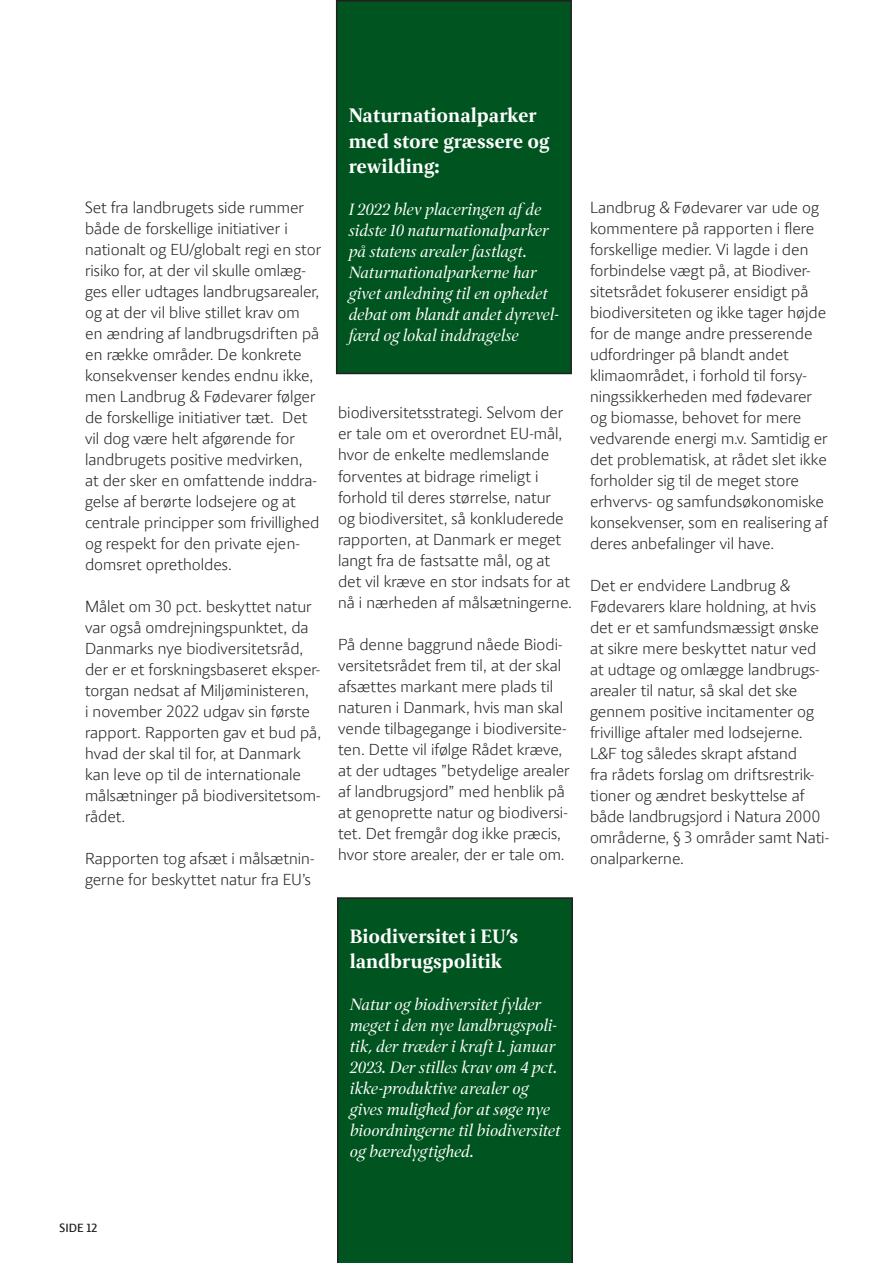
<style>
.page{position:relative;width:893px;height:1263px;background:#fff}
.page>*{position:absolute;margin:0;border:0;box-sizing:border-box;transform-origin:0 0}
.t1{font:800 19.5px/25.5px "LF Press Serif Offc";color:#fff}
.t2{font:300 16.5px/21px "LF Press Sans Offc";color:#231f20}
.t3{font:italic 500 16.5px/21px "LF Press Serif Offc";letter-spacing:-.005em;color:#fff}
.t4{font:700 12px "LF Press Sans Offc d";letter-spacing:.005em;color:#231f20}
</style>
<div class="page">
<div style="left:337px;top:897px;width:236px;height:366px;background:#00541f"></div>
<div style="left:337px;top:1px;width:234px;height:372px;background:#00541f"></div>
<div style="left:336px;top:0;width:236px;height:374px;border:2px solid #231f20"></div>
<p class="t2" style="left:85px;top:197px;width:238px">Set fra landbrugets side rummer både de forskellige initiativer i nationalt og EU/globalt regi en stor risiko for, at der vil skulle omlæg&shy;ges eller udtages landbrugsarealer, og at der vil blive stillet krav om en ændring af landbrugsdriften på en række områder. De konkrete konsekvenser kendes endnu ikke, men Landbrug &amp; Fødevarer følger de forskellige initiativer tæt. Det vil dog være helt afgørende for landbrugets positive medvirken,<br>at der sker en omfattende inddra&shy;gelse af berørte lodsejere og at centrale principper som frivillighed og respekt for den private ejen&shy;domsret opretholdes.</p>
<p class="t2" style="left:85px;top:596px;width:238px">Målet om 30 pct. beskyttet natur var også omdrejningspunktet, da<br>Danmarks nye biodiversitetsråd, der er et forskningsbaseret eksper&shy;torgan nedsat af Miljøministeren,<br>i november 2022 udgav sin første rapport. Rapporten gav et bud på, hvad der skal til for, at Danmark kan leve op til de internationale målsætninger på biodiversitetsom&shy;rådet.</p>
<p class="t2" style="left:85px;top:848px;width:231px">Rapporten tog afsæt i målsætnin&shy;gerne for beskyttet natur fra EU’s</p>
<p class="t1" style="left:349px;top:102px;width:202px">Naturnationalparker med store græssere og rewilding:</p>
<p class="t3" style="left:349px;top:199px;width:211px">I 2022 blev placeringen af de sidste 10 naturnationalparker på statens arealer fastlagt.<br>Naturnationalparkerne har givet anledning til en ophedet debat om blandt andet dyrevel&shy;færd og lokal inddragelse</p>
<p class="t2" style="left:338px;top:402px;width:236px">biodiversitetsstrategi. Selvom der er tale om et overordnet EU-mål, hvor de enkelte medlemslande forventes at bidrage rimeligt i forhold til deres størrelse, natur<br>og biodiversitet, så konkluderede rapporten, at Danmark er meget langt fra de fastsatte mål, og at det vil kræve en stor indsats for at nå i nærheden af målsætningerne.</p>
<p class="t2" style="left:338px;top:633px;width:233px">På denne baggrund nåede Biodi&shy;versitetsrådet frem til, at der skal afsættes markant mere plads til naturen i Danmark, hvis man skal vende tilbagegange i biodiversite&shy;ten. Dette vil ifølge Rådet kræve, at der udtages ”betydelige arealer af landbrugsjord” med henblik på at genoprette natur og biodiversi&shy;tet. Det fremgår dog ikke præcis, hvor store arealer, der er tale om.</p>
<p class="t1" style="left:350px;top:923px;width:170px">Biodiversitet i EU’s landbrugspolitik</p>
<p class="t3" style="left:350px;top:994px;width:212px">Natur og biodiversitet fylder meget i den nye landbrugspoli&shy;tik, der træder i kraft 1. januar<br>2023. Der stilles krav om 4 pct. ikke-produktive arealer og gives mulighed for at søge nye bioordningerne til biodiversitet og bæredygtighed.</p>
<p class="t2" style="left:590px;top:197px;width:239px">Landbrug &amp; Fødevarer var ude og kommentere på rapporten i flere forskellige medier. Vi lagde i den forbindelse vægt på, at Biodiver&shy;sitetsrådet fokuserer ensidigt på biodiversiteten og ikke tager højde for de mange andre presserende udfordringer på blandt andet klimaområdet, i forhold til forsy&shy;ningssikkerheden med fødevarer og biomasse, behovet for mere vedvarende energi m.v. Samtidig er det problematisk, at rådet slet ikke forholder sig til de meget store erhvervs- og samfundsøkonomiske konsekvenser, som en realisering af deres anbefalinger vil have.</p>
<p class="t2" style="left:590px;top:575px;width:241px">Det er endvidere Landbrug &amp;<br>Fødevarers klare holdning, at hvis det er et samfundsmæssigt ønske at sikre mere beskyttet natur ved at udtage og omlægge landbrugs&shy;arealer til natur, så skal det ske gennem positive incitamenter og frivillige aftaler med lodsejerne.<br>L&amp;F tog således skrapt afstand<br>fra rådets forslag om driftsrestrik&shy;tioner og ændret beskyttelse af både landbrugsjord i Natura 2000 områderne, § 3 områder samt Nati&shy;onalparkerne.</p>
<p class="t4" style="left:60px;top:1220px;width:39px">SIDE 12</p>
</div>
